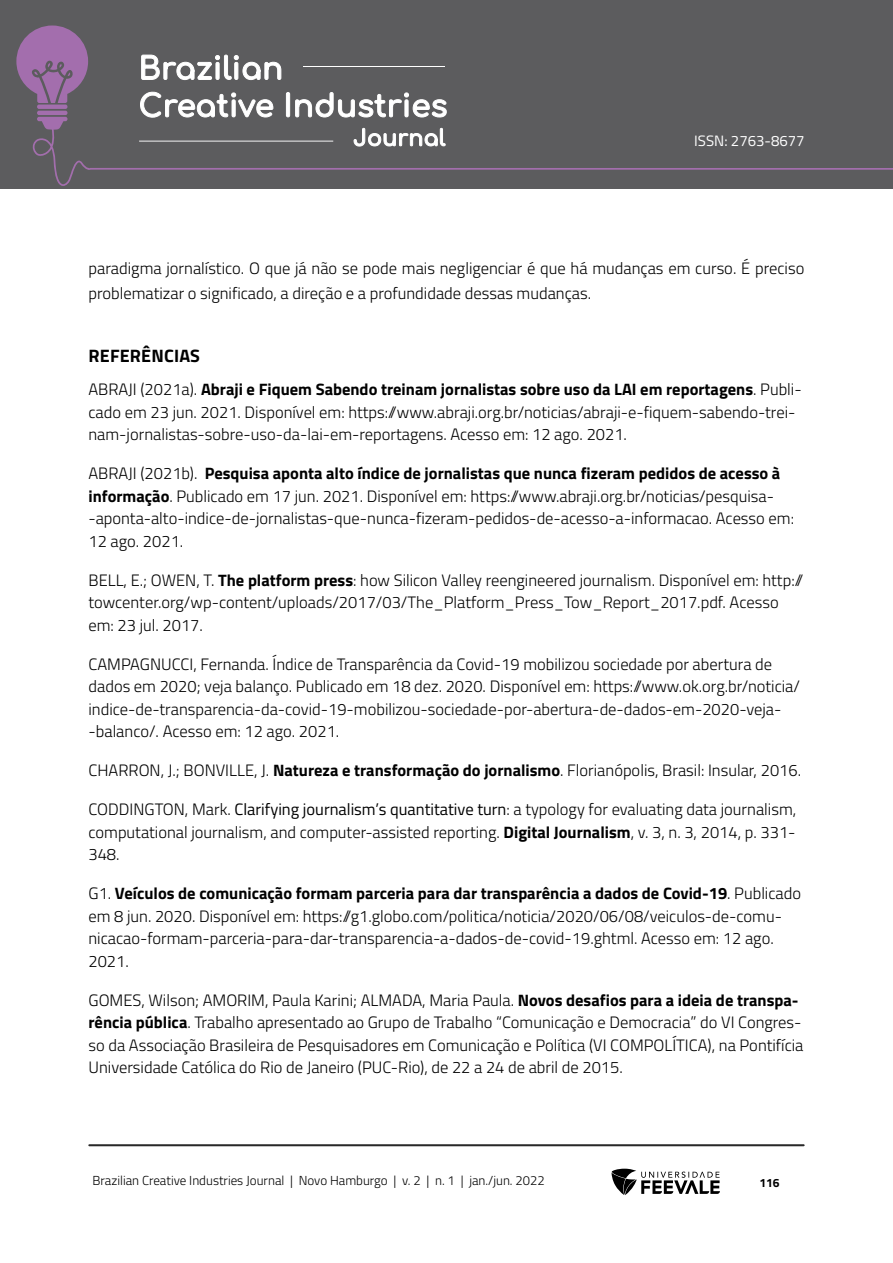
<style>
.page{position:relative;width:893px;height:1263px;background:#fff}
.page>*{position:absolute;margin:0;border:0;box-sizing:border-box;transform-origin:0 0}
.TITULO_1{font:700 18px "Titillium Web";letter-spacing:.01em;color:#000}
.Referências{font:300 16.5px/22.5px "Titillium Web";color:#000}
.Corpo_de_texto{font:300 16.5px/25.5px "Titillium Web";color:#000}
.t1{font:15px "Titillium Web";color:#fff}
.t2{font:300 13.05px "Titillium Web";color:#000}
.t3{font:700 12px "Titillium Web";color:#000}
.s1{font-weight:700}
.s2{font-weight:400}
</style>
<div class="page">
<div style="left:0;top:0;width:893px;height:188px;background:#5c5c5e"></div>
<hr style="left:37px;top:111px;width:30px;height:4px;background:#a36ead;border-radius:2px">
<svg style="left:37px;top:117px;width:30px;height:11px"></svg>
<hr style="left:37px;top:105px;width:30px;height:4px;background:#a36ead;border-radius:2px">
<svg style="left:16px;top:26px;width:72px;height:77px"></svg>
<svg style="left:32px;top:128px;width:861px;height:58px"></svg>
<hr style="left:89px;top:1144px;width:715px;height:2px;background:#282828">
<svg style="left:611px;top:1169px;width:109px;height:26px"></svg>
<svg style="left:141px;top:54px;width:141px;height:26px"></svg>
<svg style="left:140px;top:91px;width:134px;height:27px"></svg>
<svg style="left:285px;top:92px;width:162px;height:26px"></svg>
<svg style="left:353px;top:127px;width:93px;height:20px"></svg>
<hr style="left:303px;top:66px;width:142px;height:1px;background:#fff">
<hr style="left:139px;top:141px;width:194px;height:1px;background:#fff">
<p class="t1" style="left:694px;top:130px;width:112px">ISSN: 2763-8677</p>
<p class="Corpo_de_texto" style="left:88px;top:254px;width:717px">paradigma jornalístico. O que já não se pode mais negligenciar é que há mudanças em curso. É preciso problematizar o significado, a direção e a profundidade dessas mudanças.</p>
<p class="TITULO_1" style="left:89px;top:342px;width:113px">REFERÊNCIAS</p>
<p class="Referências" style="left:88px;top:377px;width:715px">ABRAJI (2021a). <span class="s1">Abraji e Fiquem Sabendo treinam jornalistas sobre uso da LAI em reportagens</span>. Publi&shy;cado em 23 jun. 2021. Disponível em: https://www.abraji.org.br/noticias/abraji-e-fiquem-sabendo-trei&shy;nam-jornalistas-sobre-uso-da-lai-em-reportagens. Acesso em: 12 ago. 2021.</p>
<p class="Referências" style="left:88px;top:461px;width:707px">ABRAJI (2021b). <span class="s1">Pesquisa aponta alto índice de jornalistas que nunca fizeram pedidos de acesso à informação</span>. Publicado em 17 jun. 2021. Disponível em: https://www.abraji.org.br/noticias/pesquisa--aponta-alto-indice-de-jornalistas-que-nunca-fizeram-pedidos-de-acesso-a-informacao. Acesso em:<br>12 ago. 2021.</p>
<p class="Referências" style="left:88px;top:568px;width:716px">BELL, E.; OWEN, T. <span class="s1">The platform press</span>: how Silicon Valley reengineered journalism. Disponível em: http:// towcenter.org/wp-content/uploads/2017/03/The_Platform_Press_Tow_Report_2017.pdf. Acesso em: 23 jul. 2017.</p>
<p class="Referências" style="left:88px;top:652px;width:713px">CAMPAGNUCCI, Fernanda. Índice de Transparência da Covid-19 mobilizou sociedade por abertura de dados em 2020; veja balanço. Publicado em 18 dez. 2020. Disponível em: https://www.ok.org.br/noticia/ indice-de-transparencia-da-covid-19-mobilizou-sociedade-por-abertura-de-dados-em-2020-veja--balanco/. Acesso em: 12 ago. 2021.</p>
<p class="Referências" style="left:88px;top:758px;width:714px">CHARRON, J.; BONVILLE, J. <span class="s1">Natureza e transformação do jornalismo</span>. Florianópolis, Brasil: Insular, 2016.</p>
<p class="Referências" style="left:88px;top:797px;width:709px;text-align:justify">CODDINGTON, Mark. <span class="s2">Clarifying journalism’s quantitative turn</span>: a typology for evaluating data journalism, computational journalism, and computer-assisted reporting. <span class="s1">Digital Journalism</span>, v. 3, n. 3, 2014, p. 331- 348.</p>
<p class="Referências" style="left:88px;top:881px;width:714px">G1. <span class="s1">Veículos de comunicação formam parceria para dar transparência a dados de Covid-19</span>. Publicado em 8 jun. 2020. Disponível em: https://g1.globo.com/politica/noticia/2020/06/08/veiculos-de-comu&shy;nicacao-formam-parceria-para-dar-transparencia-a-dados-de-covid-19.ghtml. Acesso em: 12 ago.<br>2021.</p>
<p class="Referências" style="left:88px;top:988px;width:716px">GOMES, Wilson; AMORIM, Paula Karini; ALMADA, Maria Paula. <span class="s1">Novos desafios para a ideia de transpa&shy;rência pública</span>. Trabalho apresentado ao Grupo de Trabalho “Comunicação e Democracia” do VI Congres&shy;so da Associação Brasileira de Pesquisadores em Comunicação e Política (VI COMPOLÍTICA), na Pontifícia Universidade Católica do Rio de Janeiro (PUC-Rio), de 22 a 24 de abril de 2015.</p>
<p class="t2" style="left:92px;top:1171px;width:454px">Brazilian Creative Industries Journal | Novo Hamburgo | v. 2 | n. 1 | jan./jun. 2022</p>
<p class="t3" style="left:759px;top:1174px;width:22px">116</p>
</div>
